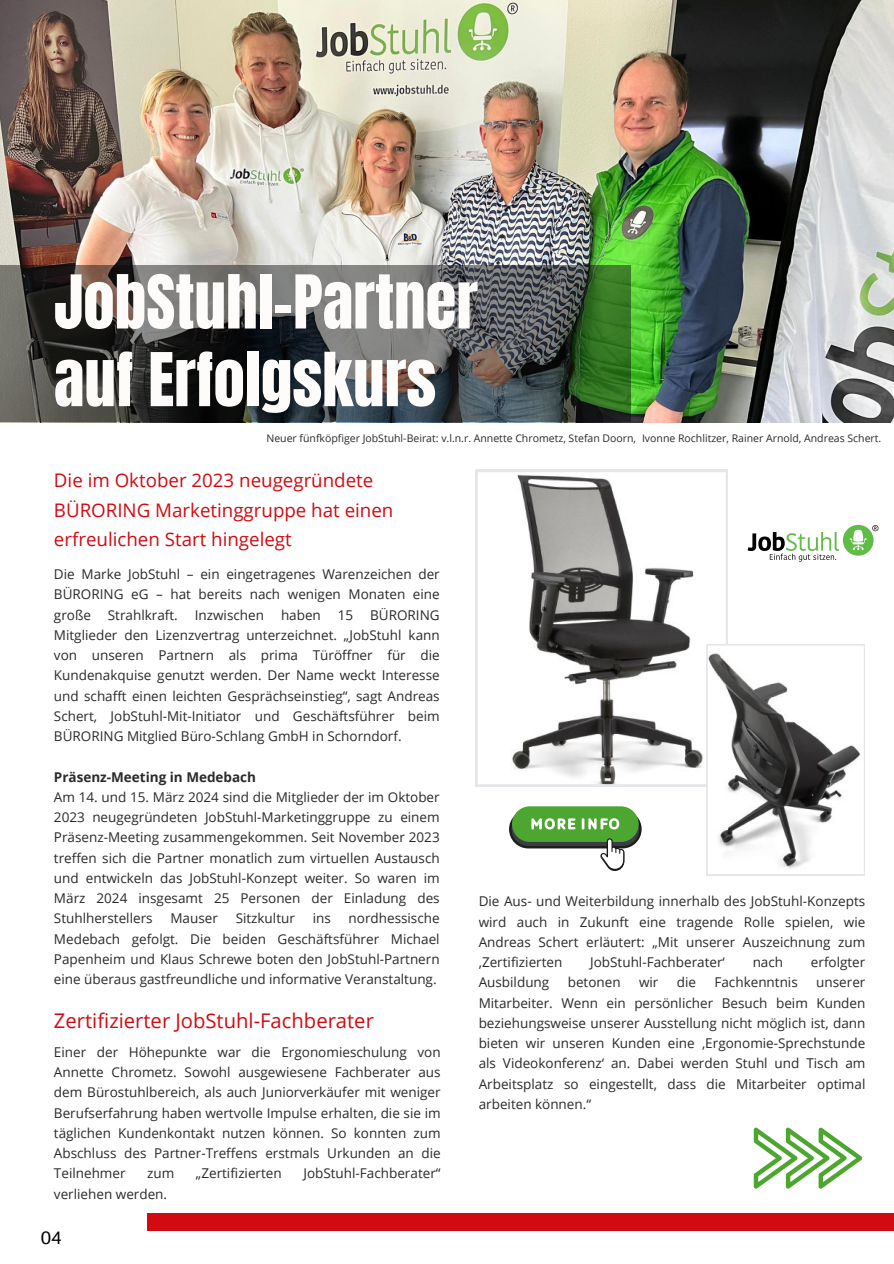
<style>
.page{position:relative;width:894px;height:1264px;background:#fff}
.page>*{position:absolute;margin:0;border:0;box-sizing:border-box;transform-origin:0 0}
.t1{font:63px/77.7px "Anton";color:#fdfcfb}
.t2{font:20.25px "Open Sans";color:#d20a11}
.t3{font:18.75px/29.2px "Open Sans";color:#d20a11}
.t4{font:18px "Aileron";color:#000}
.t5{font:13.5px/20.2px "Open Sans";color:#2b2a2a;text-align:justify}
.t6{font:700 13.5px "Open Sans";color:#2b2a2a}
.t7{font:10.5px "Open Sans";color:#2b2a2a}
</style>
<div class="page">
<div style="left:147px;top:1213px;width:746px;height:17px;background:#d20a11"></div>
<img style="left:0;top:0;width:893px;height:422px">
<svg style="left:0;top:265px;width:631px;height:157px;background:#484e48"></svg>
<svg style="left:475px;top:470px;width:252px;height:316px"></svg>
<svg style="left:706px;top:644px;width:158px;height:231px"></svg>
<div style="left:512px;top:806px;width:126px;height:36px;background:#4da630;border-radius:18px"></div>
<svg style="left:509px;top:809px;width:132px;height:61px"></svg>
<div style="left:842px;top:525px;width:31px;height:30px;background:#61bb47;border-radius:50%"></div>
<svg style="left:849px;top:530px;width:17px;height:20px"></svg>
<svg style="left:747px;top:532px;width:91px;height:29px"></svg>
<svg style="left:872px;top:525px;width:6px;height:6px"></svg>
<svg style="left:753px;top:1127px;width:108px;height:61px"></svg>
<h1 class="t1" style="left:54px;top:264px;width:425px">JobStuhl-Partner auf Erfolgskurs</h1>
<p class="t7" style="left:266px;top:431px;width:616px">Neuer fünfköpfiger JobStuhl-Beirat: v.l.n.r. Annette Chrometz, Stefan Doorn, Ivonne Rochlitzer, Rainer Arnold, Andreas Schert.</p>
<h3 class="t3" style="left:54px;top:465px;width:341px">Die im Oktober 2023 neugegründete<br>BÜRORING Marketinggruppe hat einen erfreulichen Start hingelegt</h3>
<p class="t5" style="left:54px;top:563px;width:387px">Die Marke JobStuhl – ein eingetragenes Warenzeichen der BÜRORING eG – hat bereits nach wenigen Monaten eine große</p>
<p class="t5" style="left:54px;top:604px;width:387px;text-indent:316px">BÜRORING Mitglieder den Lizenzvertrag unterzeichnet. „JobStuhl kann von unseren Partnern als prima Türöffner für die Kundenakquise genutzt werden. Der Name weckt Interesse und schafft einen leichten Gesprächseinstieg“, sagt Andreas Schert, JobStuhl-Mit-Initiator und Geschäftsführer beim BÜRORING Mitglied Büro-Schlang GmbH in Schorndorf.</p>
<p class="t6" style="left:54px;top:767px;width:203px">Präsenz-Meeting in Medebach</p>
<p class="t5" style="left:54px;top:786px;width:387px">Am 14. und 15. März 2024 sind die Mitglieder der im Oktober 2023 neugegründeten JobStuhl-Marketinggruppe zu einem Präsenz-Meeting zusammengekommen. Seit November 2023 treffen sich die Partner monatlich zum virtuellen Austausch und entwickeln das JobStuhl-Konzept weiter. So waren im März 2024 insgesamt 25 Personen der Einladung des Stuhlherstellers</p>
<p class="t5" style="left:108px;top:604px;width:71px">Strahlkraft.</p>
<p class="t5" style="left:195px;top:604px;width:71px">Inzwischen</p>
<p class="t5" style="left:281px;top:604px;width:41px">haben</p>
<p class="t5" style="left:338px;top:604px;width:17px">15</p>
<p class="t5" style="left:54px;top:908px;width:387px;text-indent:294px">nordhessische Medebach gefolgt. Die beiden Geschäftsführer Michael Papenheim und Klaus Schrewe boten den JobStuhl-Partnern eine überaus gastfreundliche und informative Veranstaltung.</p>
<p class="t5" style="left:170px;top:908px;width:49px">Mauser</p>
<p class="t5" style="left:235px;top:908px;width:61px">Sitzkultur</p>
<p class="t5" style="left:312px;top:908px;width:20px">ins</p>
<h2 class="t2" style="left:54px;top:1006px;width:321px">Zertifizierter JobStuhl-Fachberater</h2>
<p class="t5" style="left:54px;top:1041px;width:388px">Einer der Höhepunkte war die Ergonomieschulung von Annette Chrometz. Sowohl ausgewiesene Fachberater aus dem Bürostuhlbereich, als auch Juniorverkäufer mit weniger Berufserfahrung haben wertvolle Impulse erhalten, die sie im täglichen Kundenkontakt nutzen können. So konnten zum Abschluss des Partner-Treffens erstmals Urkunden an die Teilnehmer</p>
<p class="t5" style="left:147px;top:1162px;width:29px">zum</p>
<p class="t5" style="left:196px;top:1162px;width:87px">„Zertifizierten</p>
<p class="t5" style="left:303px;top:1162px;width:139px">JobStuhl-Fachberater“</p>
<p class="t5" style="left:54px;top:1183px;width:115px">verliehen werden.</p>
<h3 class="t4" style="left:41px;top:1226px;width:22px">04</h3>
<p class="t5" style="left:478px;top:891px;width:388px">Die Aus- und Weiterbildung innerhalb des JobStuhl-Konzepts wird auch in Zukunft eine tragende Rolle spielen, wie Andreas Schert erläutert: „Mit unserer Auszeichnung zum ‚Zertifizierten</p>
<p class="t5" style="left:590px;top:951px;width:136px">JobStuhl-Fachberater‘</p>
<p class="t5" style="left:752px;top:951px;width:32px">nach</p>
<p class="t5" style="left:810px;top:951px;width:56px">erfolgter</p>
<p class="t5" style="left:478px;top:972px;width:72px">Ausbildung</p>
<p class="t5" style="left:567px;top:972px;width:54px">betonen</p>
<p class="t5" style="left:639px;top:972px;width:21px">wir</p>
<p class="t5" style="left:676px;top:972px;width:21px">die</p>
<p class="t5" style="left:714px;top:972px;width:85px">Fachkenntnis</p>
<p class="t5" style="left:478px;top:972px;width:388px;text-indent:337px">unserer Mitarbeiter. Wenn ein persönlicher Besuch beim Kunden beziehungsweise unserer Ausstellung nicht möglich ist, dann bieten wir unseren Kunden eine ‚Ergonomie-Sprechstunde als Videokonferenz‘ an. Dabei werden Stuhl und Tisch am Arbeitsplatz so eingestellt, dass die Mitarbeiter optimal arbeiten können.“</p>
</div>
